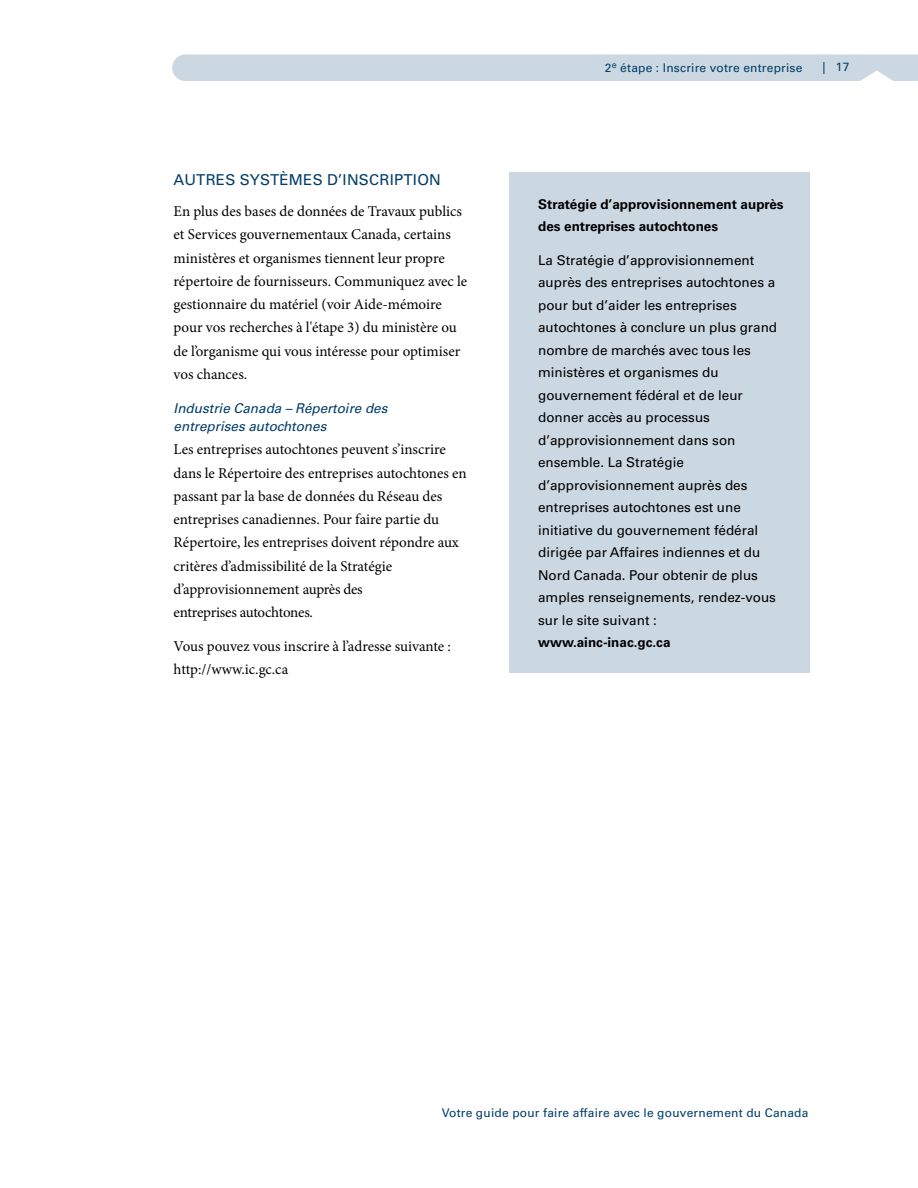
<style>
.page{position:relative;width:918px;height:1188px;background:#fff}
.page>*{position:absolute;margin:0;border:0;box-sizing:border-box;transform-origin:0 0}
.t1{font:15px/23.2px "Minion Pro";color:#000}
.t2{font:15px "Univers LT Std";letter-spacing:.015em;color:#003d69}
.t3{font:13.5px/22.5px "Univers LT Std";color:#000}
.t4{font:700 13.5px/22.5px "Univers LT Std";color:#000}
.t5{font:italic 13.5px/18px "Univers LT Std";color:#003d69}
.t6{font:12px "Univers LT Std";letter-spacing:.015em;color:#003d69}
</style>
<div class="page">
<div style="left:510px;top:172px;width:300px;height:501px;background:#ccd8e1"></div>
<div style="left:172px;top:54px;width:746px;height:27px;background:#ccd8e1"></div>
<p class="t2" style="left:174px;top:174px;width:269px">AUTRES SYSTÈMES D’INSCRIPTION</p>
<p class="t1" style="left:174px;top:201px;width:295px">En plus des bases de données de Travaux publics et Services gouvernementaux Canada, certains ministères et organismes tiennent leur propre répertoire de fournisseurs. Communiquez avec le gestionnaire du matériel (voir Aide-mémoire pour vos recherches à l'étape 3) du ministère ou de l’organisme qui vous intéresse pour optimiser vos chances.</p>
<p class="t5" style="left:174px;top:400px;width:215px">Industrie Canada – Répertoire des entreprises autochtones</p>
<p class="t1" style="left:174px;top:439px;width:295px">Les entreprises autochtones peuvent s’inscrire dans le Répertoire des entreprises autochtones en passant par la base de données du Réseau des entreprises canadiennes. Pour faire partie du Répertoire, les entreprises doivent répondre aux critères d’admissibilité de la Stratégie d’approvisionnement auprès des<br>entreprises autochtones.</p>
<p class="t1" style="left:174px;top:636px;width:279px">Vous pouvez vous inscrire à l’adresse suivante : http://www.ic.gc.ca</p>
<p class="t6" style="left:605px;top:64px;width:199px">2<sup>e</sup> étape : Inscrire votre entreprise</p>
<p class="t6" style="left:822px;top:62px;width:29px">| 17</p>
<p class="t4" style="left:538px;top:194px;width:247px">Stratégie d’approvisionnement auprès des entreprises autochtones</p>
<p class="t3" style="left:538px;top:250px;width:241px">La Stratégie d’approvisionnement auprès des entreprises autochtones a pour but d’aider les entreprises autochtones à conclure un plus grand nombre de marchés avec tous les ministères et organismes du gouvernement fédéral et de leur donner accès au processus d’approvisionnement dans son ensemble. La Stratégie d’approvisionnement auprès des entreprises autochtones est une initiative du gouvernement fédéral dirigée par Affaires indiennes et du<br>Nord Canada. Pour obtenir de plus amples renseignements, rendez-vous sur le site suivant :</p>
<p class="t4" style="left:538px;top:632px;width:134px">www.ainc-inac.gc.ca</p>
<p class="t6" style="left:442px;top:1108px;width:368px">Votre guide pour faire affaire avec le gouvernement du Canada</p>
</div>
